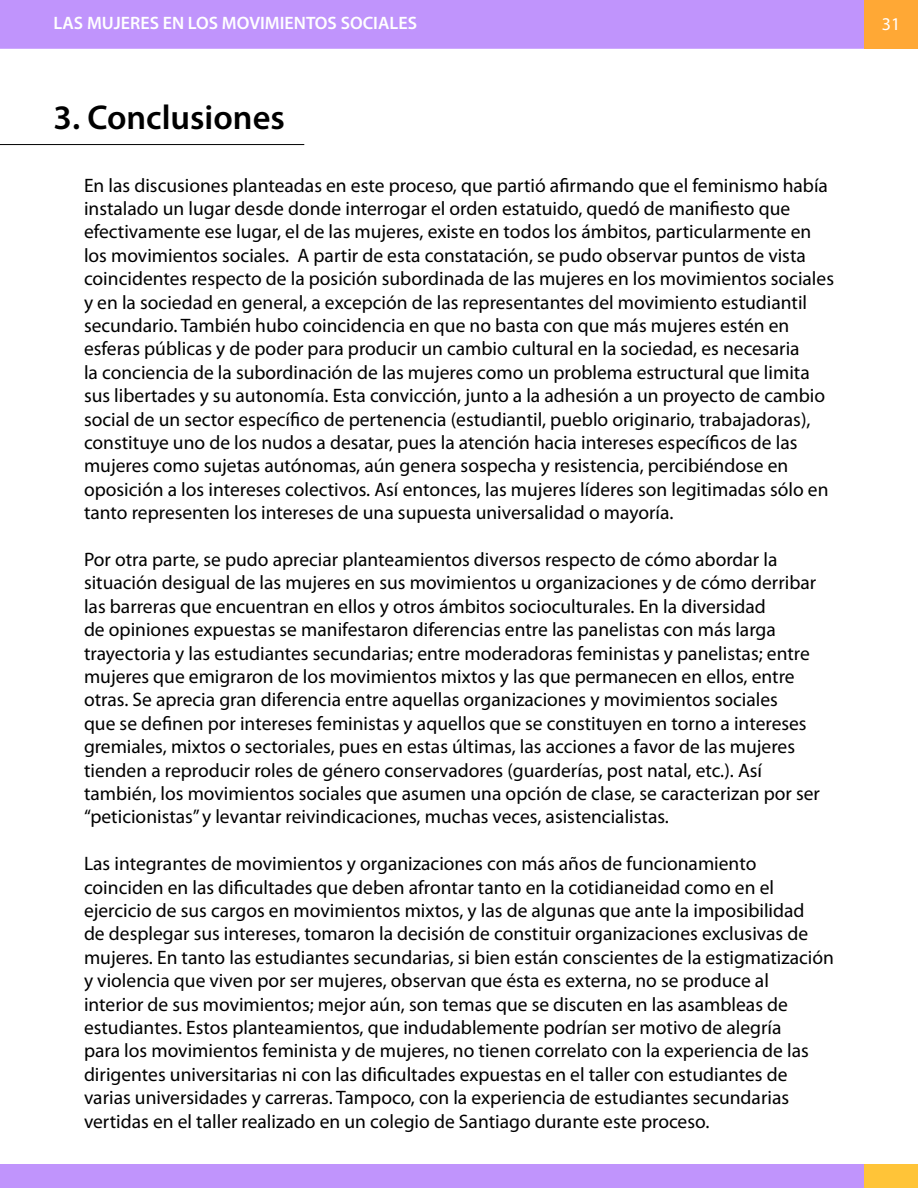
<style>
.page{position:relative;width:918px;height:1188px;background:#fff}
.page>*{position:absolute;margin:0;border:0;box-sizing:border-box;transform-origin:0 0}
.t1{font:600 34.5px "Myriad Pro";color:#000}
.t2{font:19.5px/23.4px "Myriad Pro";color:#000}
.t3{font:600 18px "Myriad Pro";color:#fff}
.t4{font:18px "Myriad Pro";color:#fff}
</style>
<div class="page">
<div style="left:0;top:0;width:864px;height:49px;background:#c094fc"></div>
<div style="left:0;top:1164px;width:864px;height:24px;background:#c094fc"></div>
<div style="left:864px;top:1164px;width:54px;height:24px;background:#ffc438"></div>
<div style="left:864px;top:0;width:54px;height:49px;background:#ffa835"></div>
<hr style="left:0;top:144px;width:304px;height:1px;background:#000">
<p class="t3" style="left:54px;top:12px;width:365px">LAS MUJERES EN LOS MOVIMIENTOS SOCIALES</p>
<p class="t4" style="left:882px;top:13px;width:20px">31</p>
<h1 class="t1" style="left:54px;top:96px;width:233px">3. Conclusiones</h1>
<p class="t2" style="left:84px;top:173px;width:752px">En las discusiones planteadas en este proceso, que partió afirmando que el feminismo había instalado un lugar desde donde interrogar el orden estatuido, quedó de manifiesto que efectivamente ese lugar, el de las mujeres, existe en todos los ámbitos, particularmente en los movimientos sociales. A partir de esta constatación, se pudo observar puntos de vista coincidentes respecto de la posición subordinada de las mujeres en los movimientos sociales y en la sociedad en general, a excepción de las representantes del movimiento estudiantil secundario. También hubo coincidencia en que no basta con que más mujeres estén en esferas públicas y de poder para producir un cambio cultural en la sociedad, es necesaria<br>la conciencia de la subordinación de las mujeres como un problema estructural que limita sus libertades y su autonomía. Esta convicción, junto a la adhesión a un proyecto de cambio social de un sector específico de pertenencia (estudiantil, pueblo originario, trabajadoras), constituye uno de los nudos a desatar, pues la atención hacia intereses específicos de las mujeres como sujetas autónomas, aún genera sospecha y resistencia, percibiéndose en oposición a los intereses colectivos. Así entonces, las mujeres líderes son legitimadas sólo en tanto representen los intereses de una supuesta universalidad o mayoría.</p>
<p class="t2" style="left:84px;top:547px;width:737px">Por otra parte, se pudo apreciar planteamientos diversos respecto de cómo abordar la situación desigual de las mujeres en sus movimientos u organizaciones y de cómo derribar las barreras que encuentran en ellos y otros ámbitos socioculturales. En la diversidad<br>de opiniones expuestas se manifestaron diferencias entre las panelistas con más larga trayectoria y las estudiantes secundarias; entre moderadoras feministas y panelistas; entre mujeres que emigraron de los movimientos mixtos y las que permanecen en ellos, entre otras. Se aprecia gran diferencia entre aquellas organizaciones y movimientos sociales<br>que se definen por intereses feministas y aquellos que se constituyen en torno a intereses gremiales, mixtos o sectoriales, pues en estas últimas, las acciones a favor de las mujeres tienden a reproducir roles de género conservadores (guarderías, post natal, etc.). Así también, los movimientos sociales que asumen una opción de clase, se caracterizan por ser “peticionistas” y levantar reivindicaciones, muchas veces, asistencialistas.</p>
<p class="t2" style="left:84px;top:852px;width:751px">Las integrantes de movimientos y organizaciones con más años de funcionamiento coinciden en las dificultades que deben afrontar tanto en la cotidianeidad como en el ejercicio de sus cargos en movimientos mixtos, y las de algunas que ante la imposibilidad<br>de desplegar sus intereses, tomaron la decisión de constituir organizaciones exclusivas de mujeres. En tanto las estudiantes secundarias, si bien están conscientes de la estigmatización y violencia que viven por ser mujeres, observan que ésta es externa, no se produce al<br>interior de sus movimientos; mejor aún, son temas que se discuten en las asambleas de estudiantes. Estos planteamientos, que indudablemente podrían ser motivo de alegría<br>para los movimientos feminista y de mujeres, no tienen correlato con la experiencia de las dirigentes universitarias ni con las dificultades expuestas en el taller con estudiantes de varias universidades y carreras. Tampoco, con la experiencia de estudiantes secundarias vertidas en el taller realizado en un colegio de Santiago durante este proceso.</p>
</div>
